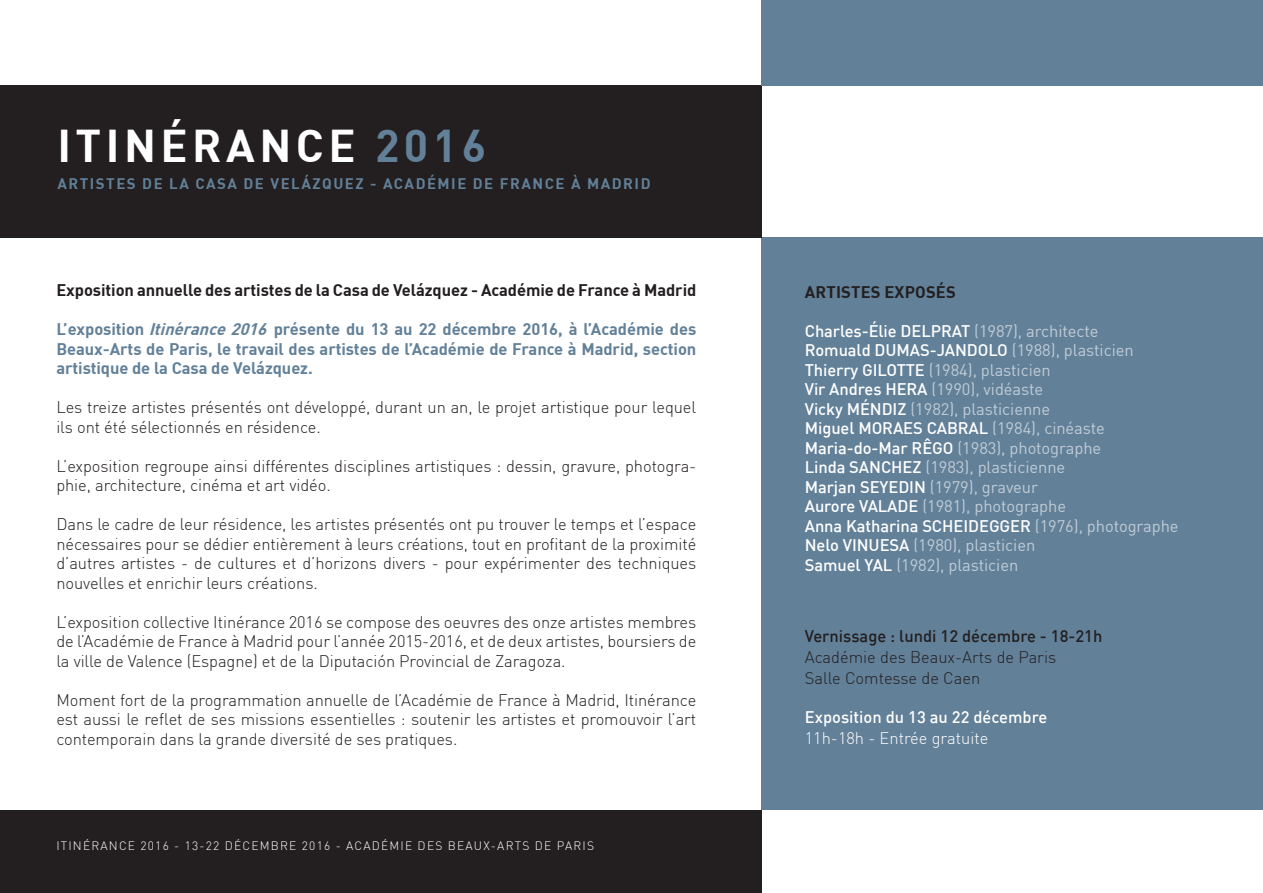
<style>
.page{position:relative;width:1263px;height:893px;background:#fff}
.page>*{position:absolute;margin:0;border:0;box-sizing:border-box;transform-origin:0 0}
.t1{font:700 45px "DIN";letter-spacing:.1em;color:#fff}
.t2{font:300 16.5px/19.5px "DIN";letter-spacing:-.005em;color:#231f20;text-align:justify}
.t3{font:16.5px "DIN";letter-spacing:-.005em;color:#c0ccd6}
.t4{font:500 16.5px "DIN";letter-spacing:-.005em;color:#fff}
.t5{font:700 16.5px/19.5px "DIN";letter-spacing:-.005em;color:#628098;text-align:justify}
.t6{font:700 16.5px "DIN";letter-spacing:-.005em;color:#231f20}
.t7{font:500 16.5px "DIN";color:#231f20}
.t8{font:300 16.5px "DIN";color:#fff}
.t9{font:700 15px "DIN";letter-spacing:.1em;color:#628098}
.t10{font:300 12px "DIN";letter-spacing:.1em;color:#fff}
.s1{color:#628098}
.s2{font-style:italic}
.s3{font-weight:400;color:#c0ccd6}
.s4{font-weight:500;color:#fff}
</style>
<div class="page">
<div style="left:761px;top:238px;width:502px;height:572px;background:#628098"></div>
<div style="left:0;top:85px;width:761px;height:153px;background:#231f20"></div>
<div style="left:0;top:810px;width:761px;height:83px;background:#231f20"></div>
<div style="left:761px;top:0;width:502px;height:85px;background:#628098"></div>
<p class="t1" style="left:57px;top:116px;width:430px">ITINÉRANCE <span class="s1">2016</span></p>
<p class="t9" style="left:57px;top:174px;width:595px">ARTISTES DE LA CASA DE VELÁZQUEZ - ACADÉMIE DE FRANCE À MADRID</p>
<p class="t6" style="left:56px;top:279px;width:642px">Exposition annuelle des artistes de la Casa de Velázquez - Académie de France à Madrid</p>
<p class="t5" style="left:56px;top:319px;width:642px">L’exposition <span class="s2">Itinérance 2016</span> présente du 13 au 22 décembre 2016, à l’Académie des Beaux-Arts de Paris, le travail des artistes de l’Académie de France à Madrid, section artistique de la Casa de Velázquez.</p>
<p class="t2" style="left:56px;top:397px;width:641px">Les treize artistes présentés ont développé, durant un an, le projet artistique pour lequel ils ont été sélectionnés en résidence.</p>
<p class="t2" style="left:56px;top:456px;width:641px">L’exposition regroupe ainsi différentes disciplines artistiques : dessin, gravure, photogra&shy;phie, architecture, cinéma et art vidéo.</p>
<p class="t2" style="left:56px;top:514px;width:641px">Dans le cadre de leur résidence, les artistes présentés ont pu trouver le temps et l’espace nécessaires pour se dédier entièrement à leurs créations, tout en profitant de la proximité d’autres artistes - de cultures et d’horizons divers - pour expérimenter des techniques nouvelles et enrichir leurs créations.</p>
<p class="t2" style="left:56px;top:612px;width:641px">L’exposition collective Itinérance 2016 se compose des oeuvres des onze artistes membres de l’Académie de France à Madrid pour l’année 2015-2016, et de deux artistes, boursiers de la ville de Valence (Espagne) et de la Diputación Provincial de Zaragoza.</p>
<p class="t2" style="left:56px;top:690px;width:641px">Moment fort de la programmation annuelle de l’Académie de France à Madrid, Itinérance est aussi le reflet de ses missions essentielles : soutenir les artistes et promouvoir l’art contemporain dans la grande diversité de ses pratiques.</p>
<p class="t10" style="left:56px;top:839px;width:539px">ITINÉRANCE 2016 - 13-22 DÉCEMBRE 2016 - ACADÉMIE DES BEAUX-ARTS DE PARIS</p>
<p class="t6" style="left:805px;top:281px;width:152px">ARTISTES EXPOSÉS</p>
<p class="t4" style="left:805px;top:320px;width:295px">Charles-Élie DELPRAT <span class="s3">(1987), architecte</span></p>
<p class="t4" style="left:805px;top:340px;width:330px">Romuald DUMAS-JANDOLO <span class="s3">(1988), plasticien</span></p>
<p class="t3" style="left:805px;top:360px;width:247px"><span class="s4">Thierry GILOTTE</span> (1984), plasticien</p>
<p class="t3" style="left:805px;top:379px;width:240px"><span class="s4">Vir Andres HERA</span> (1990), vidéaste</p>
<p class="t3" style="left:805px;top:399px;width:247px"><span class="s4">Vicky MÉNDIZ</span> (1982), plasticienne</p>
<p class="t4" style="left:805px;top:418px;width:302px">Miguel MORAES CABRAL <span class="s3">(1984), cinéaste</span></p>
<p class="t3" style="left:805px;top:438px;width:298px"><span class="s4">Maria-do-Mar RÊGO</span> (1983), photographe</p>
<p class="t3" style="left:805px;top:457px;width:262px"><span class="s4">Linda SANCHEZ</span> (1983), plasticienne</p>
<p class="t3" style="left:805px;top:477px;width:235px"><span class="s4">Marjan SEYEDIN</span> (1979), graveur</p>
<p class="t3" style="left:805px;top:496px;width:263px"><span class="s4">Aurore VALADE</span> (1981), photographe</p>
<p class="t4" style="left:805px;top:515px;width:375px">Anna Katharina SCHEIDEGGER <span class="s3">(1976), photographe</span></p>
<p class="t3" style="left:805px;top:535px;width:232px"><span class="s4">Nelo VINUESA</span> (1980), plasticien</p>
<p class="t3" style="left:805px;top:555px;width:215px"><span class="s4">Samuel YAL</span> (1982), plasticien</p>
<p class="t7" style="left:805px;top:625px;width:299px">Vernissage : lundi 12 décembre - 18-21h</p>
<p class="t2" style="left:805px;top:647px;width:253px">Académie des Beaux-Arts de Paris</p>
<p class="t2" style="left:805px;top:668px;width:177px">Salle Comtesse de Caen</p>
<p class="t4" style="left:805px;top:706px;width:244px">Exposition du 13 au 22 décembre</p>
<p class="t8" style="left:805px;top:728px;width:185px">11h-18h - Entrée gratuite</p>
</div>
